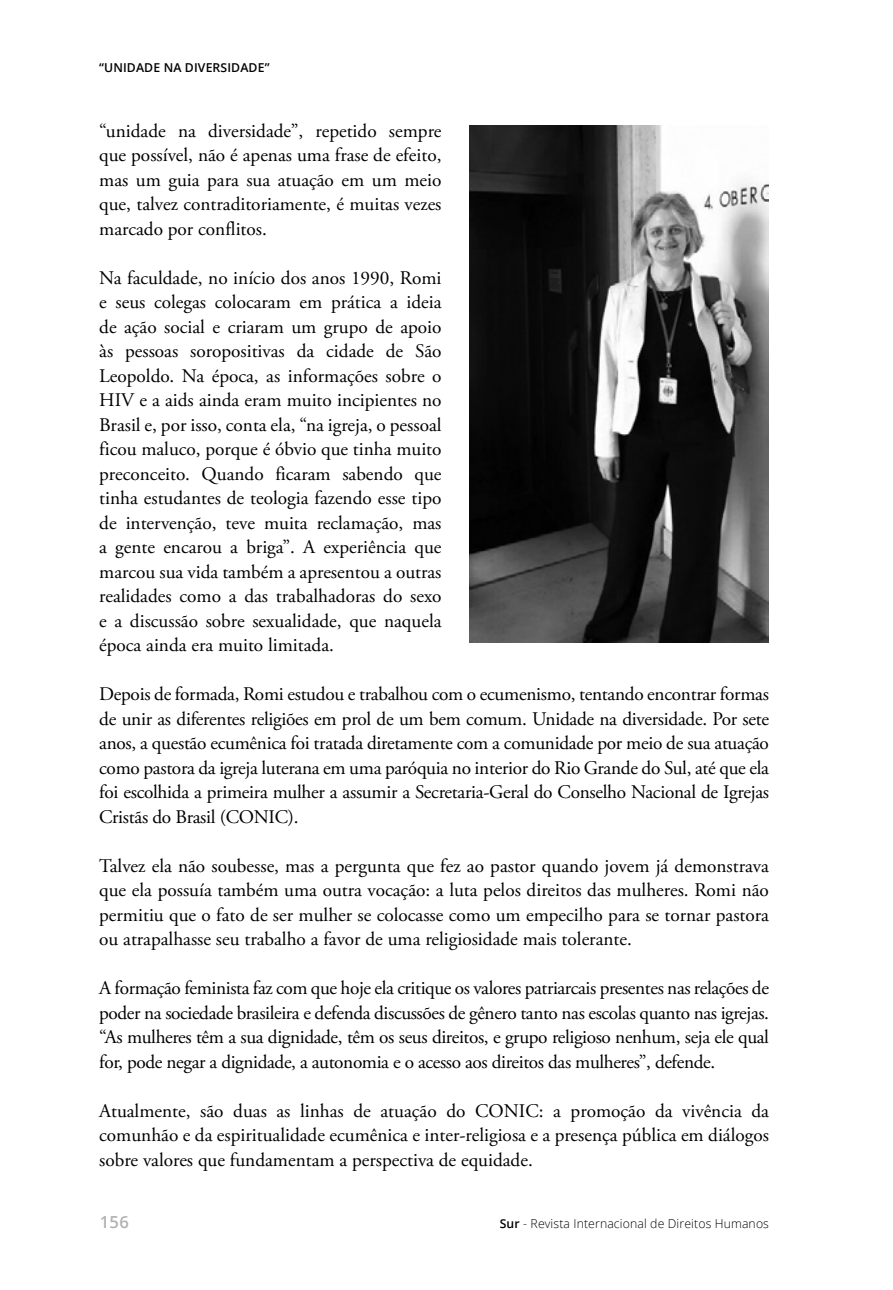
<style>
.page{position:relative;width:893px;height:1290px;background:#fff}
.page>*{position:absolute;margin:0;border:0;box-sizing:border-box;transform-origin:0 0}
.t1{font:19.25px/24.5px "Adobe Garamond Pro";color:#000;text-align:justify}
.t2{font:600 16.62px "Open Sans";color:#b3b2b2}
.t3{font:300 12.25px "Open Sans";letter-spacing:.01em;color:#000}
.t4{font:600 12.25px "Open Sans";letter-spacing:.01em;color:#000}
.s1{font-weight:600}
</style>
<div class="page">
<img style="left:469px;top:125px;width:300px;height:517px">
<p class="t4" style="left:99px;top:59px;width:172px">“UNIDADE NA DIVERSIDADE”</p>
<p class="t1" style="left:99px;top:119px;width:344px">“unidade na diversidade”, repetido sempre que possível, não é apenas uma frase de efeito, mas um guia para sua atuação em um meio que, talvez contraditoriamente, é muitas vezes marcado por conflitos.</p>
<p class="t1" style="left:99px;top:266px;width:344px">Na faculdade, no início dos anos 1990, Romi e seus colegas colocaram em prática a ideia de ação social e criaram um grupo de apoio às pessoas soropositivas da cidade de São Leopoldo. Na época, as informações sobre o HIV e a aids ainda eram muito incipientes no Brasil e, por isso, conta ela, “na igreja, o pessoal ficou maluco, porque é óbvio que tinha muito preconceito. Quando ficaram sabendo que tinha estudantes de teologia fazendo esse tipo de intervenção, teve muita reclamação, mas a gente encarou a briga”. A experiência que marcou sua vida também a apresentou a outras realidades como a das trabalhadoras do sexo e a discussão sobre sexualidade, que naquela época ainda era muito limitada.</p>
<p class="t1" style="left:99px;top:682px;width:671px">Depois de formada, Romi estudou e trabalhou com o ecumenismo, tentando encontrar formas de unir as diferentes religiões em prol de um bem comum. Unidade na diversidade. Por sete anos, a questão ecumênica foi tratada diretamente com a comunidade por meio de sua atuação como pastora da igreja luterana em uma paróquia no interior do Rio Grande do Sul, até que ela foi escolhida a primeira mulher a assumir a Secretaria-Geral do Conselho Nacional de Igrejas Cristãs do Brasil (CONIC).</p>
<p class="t1" style="left:99px;top:854px;width:671px">Talvez ela não soubesse, mas a pergunta que fez ao pastor quando jovem já demonstrava que ela possuía também uma outra vocação: a luta pelos direitos das mulheres. Romi não permitiu que o fato de ser mulher se colocasse como um empecilho para se tornar pastora ou atrapalhasse seu trabalho a favor de uma religiosidade mais tolerante.</p>
<p class="t1" style="left:99px;top:976px;width:671px">A formação feminista faz com que hoje ela critique os valores patriarcais presentes nas relações de poder na sociedade brasileira e defenda discussões de gênero tanto nas escolas quanto nas igrejas. “As mulheres têm a sua dignidade, têm os seus direitos, e grupo religioso nenhum, seja ele qual for, pode negar a dignidade, a autonomia e o acesso aos direitos das mulheres”, defende.</p>
<p class="t1" style="left:99px;top:1099px;width:671px">Atualmente, são duas as linhas de atuação do CONIC: a promoção da vivência da comunhão e da espiritualidade ecumênica e inter-religiosa e a presença pública em diálogos sobre valores que fundamentam a perspectiva de equidade.</p>
<p class="t2" style="left:100px;top:1210px;width:31px">156</p>
<p class="t3" style="left:500px;top:1215px;width:271px"><span class="s1">Sur</span> - Revista Internacional de Direitos Humanos</p>
</div>
